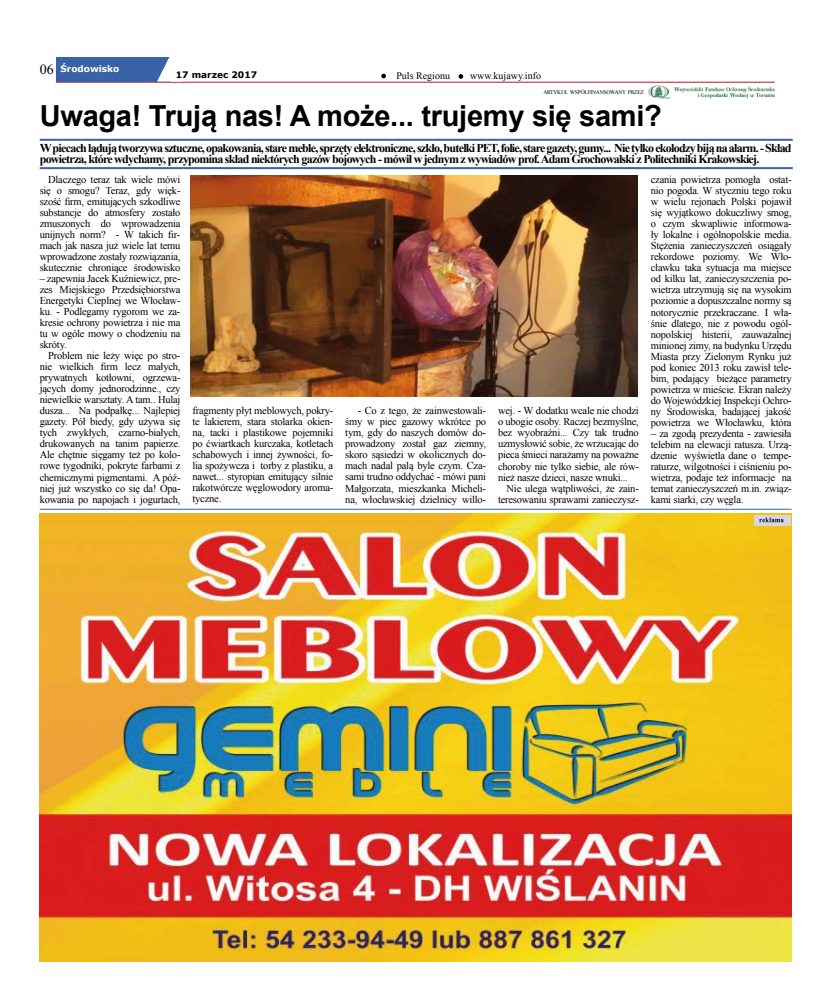
<style>
.page{position:relative;width:820px;height:993px;background:#fff}
.page>*{position:absolute;margin:0;border:0;box-sizing:border-box;transform-origin:0 0}
.t1{font:700 29px "Arial";letter-spacing:-.01em;color:#000}
.t2{font:700 12px/11px "Times New Roman";letter-spacing:-.06em;color:#000}
.t3{font:10.5px/11px "Times New Roman";letter-spacing:-.02em;color:#000;text-align:justify}
.t4{font:10px "Times New Roman";color:#000}
.t5{font:700 9px "Verdana";color:#fff}
.t6{font:700 9px "Verdana";color:#000}
.t7{font:5.6px "Times New Roman";letter-spacing:-.045em;color:#000}
.s1{font-family:"Times New Roman";font-weight:400;font-size:14px;color:#000}
</style>
<div class="page">
<hr style="left:56px;top:82px;width:718px;height:1px;background:#b9132b">
<div style="left:56px;top:57px;width:113px;height:24px;background:#3a62a7"></div>
<svg style="left:157px;top:57px;width:13px;height:24px"></svg>
<svg style="left:381px;top:74px;width:5px;height:4px"></svg>
<svg style="left:458px;top:74px;width:5px;height:5px"></svg>
<img style="left:40px;top:513px;width:751px;height:448px">
<hr style="left:40px;top:167px;width:752px;height:2px;background:#3a62a7">
<hr style="left:40px;top:139px;width:752px;height:2px;background:#3a62a7">
<img style="left:190px;top:175px;width:447px;height:222px">
<hr style="left:40px;top:508px;width:751px;height:1px;background:#3a62a7">
<img style="left:648px;top:86px;width:126px;height:12px">
<div style="left:754px;top:514px;width:36px;height:11px;background:#d7d5e5"></div>
<svg style="left:759px;top:517px;width:24px;height:5px"></svg>
<p class="t5" style="left:40px;top:63px;width:81px"><span class="s1">06</span> Środowisko</p>
<h1 class="t1" style="left:40px;top:97px;width:623px">Uwaga! Trują nas! A może... trujemy się sami?</h1>
<p class="t2" style="left:40px;top:142px;width:753px">W piecach lądują tworzywa sztuczne, opakowania, stare meble, sprzęty elektroniczne, szkło, butelki PET, folie, stare gazety, gumy... Nie tylko ekolodzy biją na alarm. - Skład powietrza, które wdychamy, przypomina skład niektórych gazów bojowych - mówił w jednym z wywiadów prof. Adam Grochowalski z Politechniki Krakowskiej.</p>
<p class="t3" style="left:40px;top:174px;width:142px;text-indent:9px">Dlaczego teraz tak wiele mówi się o smogu? Teraz, gdy więk&shy;szość firm, emitujących szkodliwe substancje do atmosfery zostało zmuszonych do wprowadzenia unijnych norm? - W takich fir&shy;mach jak nasza już wiele lat temu wprowadzone zostały rozwiązania, skutecznie chroniące środowisko</p>
<p class="t3" style="left:40px;top:273px;width:142px">– zapewnia Jacek Kuźniewicz, pre&shy;zes Miejskiego Przedsiębiorstwa Energetyki Cieplnej we Włocław&shy;ku. - Podlegamy rygorom we za&shy;kresie ochrony powietrza i nie ma tu w ogóle mowy o chodzeniu na skróty.</p>
<p class="t3" style="left:40px;top:350px;width:142px;text-indent:9px">Problem nie leży więc po stro&shy;nie wielkich firm lecz małych, prywatnych kotłowni, ogrzewa&shy;jących domy jednorodzinne., czy niewielkie warsztaty. A tam.. Hulaj dusza... Na podpałkę... Najlepiej gazety. Pół biedy, gdy używa się tych zwykłych, czarno-białych, drukowanych na tanim papierze.<br>Ale chętnie sięgamy też po kolo&shy;rowe tygodniki, pokryte farbami z chemicznymi pigmentami. A póź&shy;niej już wszystko co się da! Opa&shy;kowania po napojach i jogurtach,</p>
<p class="t6" style="left:176px;top:69px;width:83px">17 marzec 2017</p>
<p class="t4" style="left:396px;top:69px;width:55px">Puls Regionu</p>
<p class="t4" style="left:470px;top:69px;width:72px">www.kujawy.info</p>
<p class="t7" style="left:543px;top:88px;width:102px">ARTYKUŁ WSPÓŁFINANSOWANY PRZEZ</p>
<p class="t3" style="left:650px;top:174px;width:142px">czania powietrza pomogła ostat&shy;nio pogoda. W styczniu tego roku w wielu rejonach Polski pojawił się wyjątkowo dokuczliwy smog, o czym skwapliwie informowa&shy;ły lokalne i ogólnopolskie media.<br>Stężenia zanieczyszczeń osiągały rekordowe poziomy. We Wło&shy;cławku taka sytuacja ma miejsce od kilku lat, zanieczyszczenia po&shy;wietrza utrzymują się na wysokim poziomie a dopuszczalne normy są notorycznie przekraczane. I wła&shy;śnie dlatego, nie z powodu ogól&shy;nopolskiej histerii, zauważalnej minionej zimy, na budynku Urzędu Miasta przy Zielonym Rynku już pod koniec 2013 roku zawisł tele&shy;bim, podający bieżące parametry powietrza w mieście. Ekran należy do Wojewódzkiej Inspekcji Ochro&shy;ny Środowiska, badającej jakość powietrza we Włocławku, która</p>
<p class="t3" style="left:650px;top:427px;width:142px">– za zgodą prezydenta - zawiesiła telebim na elewacji ratusza. Urzą&shy;dzenie wyświetla dane o tempe&shy;raturze, wilgotności i ciśnieniu po&shy;wietrza, podaje też informacje na temat zanieczyszczeń m.in. związ&shy;kami siarki, czy węgla.</p>
<p class="t3" style="left:192px;top:405px;width:142px">fragmenty płyt meblowych, pokry&shy;te lakierem, stara stolarka okien&shy;na, tacki i plastikowe pojemniki po ćwiartkach kurczaka, kotletach schabowych i innej żywności, fo&shy;lia spożywcza i torby z plastiku, a nawet... styropian emitujący silnie rakotwórcze węglowodory aroma&shy;tyczne.</p>
<p class="t3" style="left:345px;top:405px;width:142px;text-indent:12px">- Co z tego, że zainwestowali&shy;śmy w piec gazowy wkrótce po tym, gdy do naszych domów do&shy;prowadzony został gaz ziemny, skoro sąsiedzi w okolicznych do&shy;mach nadal palą byle czym. Cza&shy;sami trudno oddychać - mówi pani Małgorzata, mieszkanka Micheli&shy;na, włocławskiej dzielnicy willo-</p>
<p class="t3" style="left:498px;top:405px;width:142px">wej. - W dodatku wcale nie chodzi o ubogie osoby. Raczej bezmyślne, bez wyobraźni... Czy tak trudno uzmysłowić sobie, że wrzucając do pieca śmieci narażamy na poważne choroby nie tylko siebie, ale rów&shy;nież nasze dzieci, nasze wnuki...</p>
<p class="t3" style="left:498px;top:482px;width:142px;text-align:right">Nie ulega wątpliwości, że zain&shy;teresowaniu sprawami zanieczysz-</p>
</div>
